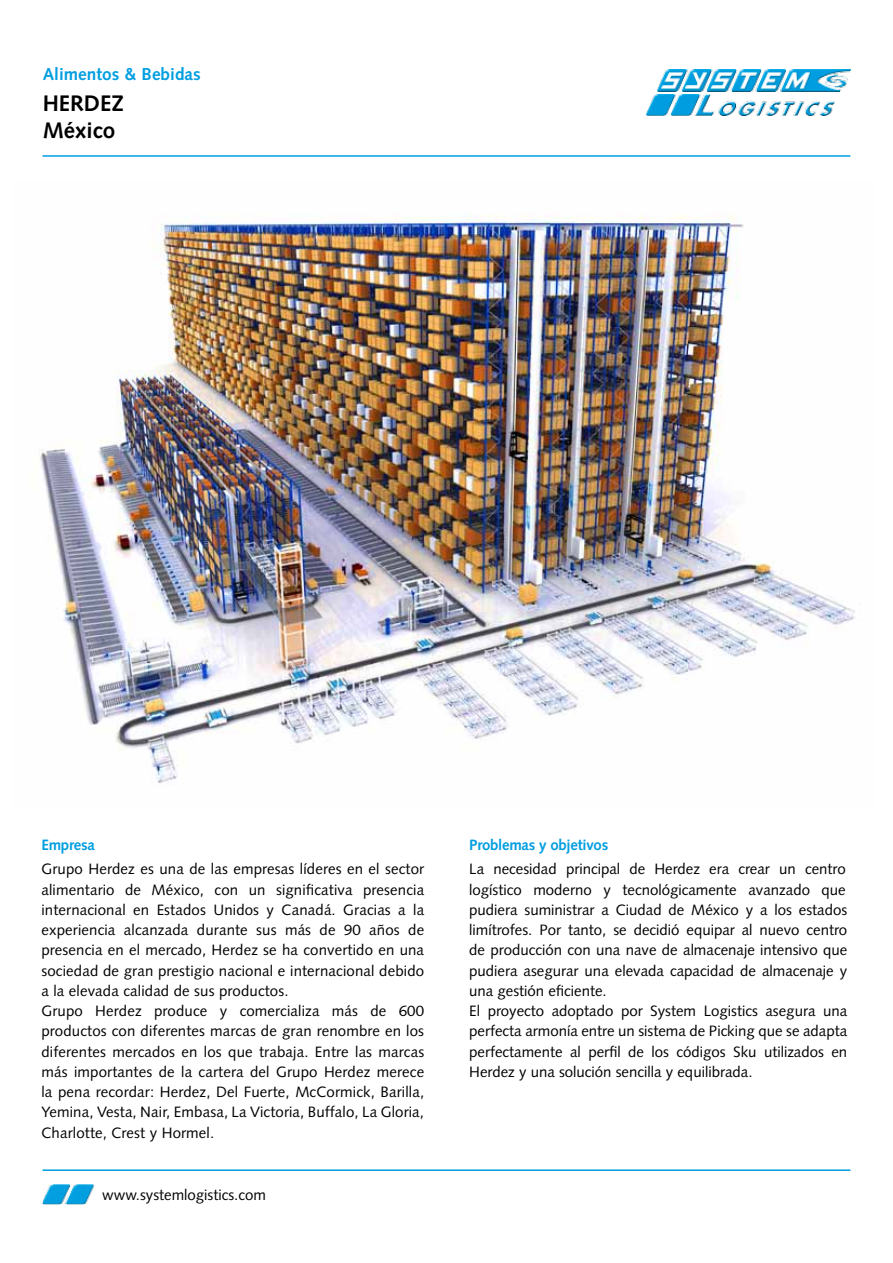
<style>
.page{position:relative;width:893px;height:1263px;background:#fff}
.page>*{position:absolute;margin:0;border:0;box-sizing:border-box;transform-origin:0 0}
.t1{font:700 22.5px/27px "Syntax";color:#000}
.t2{font:700 17.25px "Syntax";color:#009ee0}
.t3{font:15px/20.2px "Syntax";letter-spacing:.01em;color:#000}
.t4{font:700 15px "Syntax";letter-spacing:-.015em;color:#009ee0}
</style>
<div class="page">
<img style="left:658px;top:70px;width:192px;height:21px">
<img style="left:646px;top:94px;width:189px;height:21px">
<hr style="left:43px;top:155px;width:807px;height:2px;background:#009ee0">
<img style="left:39px;top:215px;width:816px;height:570px">
<hr style="left:43px;top:1169px;width:807px;height:2px;background:#009ee0">
<img style="left:43px;top:1184px;width:52px;height:20px">
<p class="t2" style="left:43px;top:64px;width:160px">Alimentos &amp; Bebidas</p>
<h1 class="t1" style="left:43px;top:90px;width:83px">HERDEZ<br>México</h1>
<p class="t4" style="left:41px;top:836px;width:55px">Empresa</p>
<p class="t3" style="left:41px;top:859px;width:384px">Grupo Herdez es una de las empresas líderes en el sector alimentario de México, con un significativa presencia internacional en Estados Unidos y Canadá. Gracias a la experiencia alcanzada durante sus más de 90 años de presencia en el mercado, Herdez se ha convertido en una sociedad de gran prestigio nacional e internacional debido a la elevada calidad de sus productos.<br>Grupo Herdez produce y comercializa más de 600 productos con diferentes marcas de gran renombre en los diferentes mercados en los que trabaja. Entre las marcas más importantes de la cartera del Grupo Herdez merece la pena recordar: Herdez, Del Fuerte, McCormick, Barilla, Yemina, Vesta, Nair, Embasa, La Victoria, Buffalo, La Gloria, Charlotte, Crest y Hormel.</p>
<p class="t3" style="left:102px;top:1185px;width:165px">www.systemlogistics.com</p>
<p class="t4" style="left:469px;top:836px;width:141px">Problemas y objetivos</p>
<p class="t3" style="left:469px;top:859px;width:380px">La necesidad principal de Herdez era crear un centro logístico moderno y tecnológicamente avanzado que pudiera suministrar a Ciudad de México y a los estados limítrofes. Por tanto, se decidió equipar al nuevo centro de producción con una nave de almacenaje intensivo que pudiera asegurar una elevada capacidad de almacenaje y una gestión eficiente.<br>El proyecto adoptado por System Logistics asegura una perfecta armonía entre un sistema de Picking que se adapta perfectamente al perfil de los códigos Sku utilizados en Herdez y una solución sencilla y equilibrada.</p>
</div>
